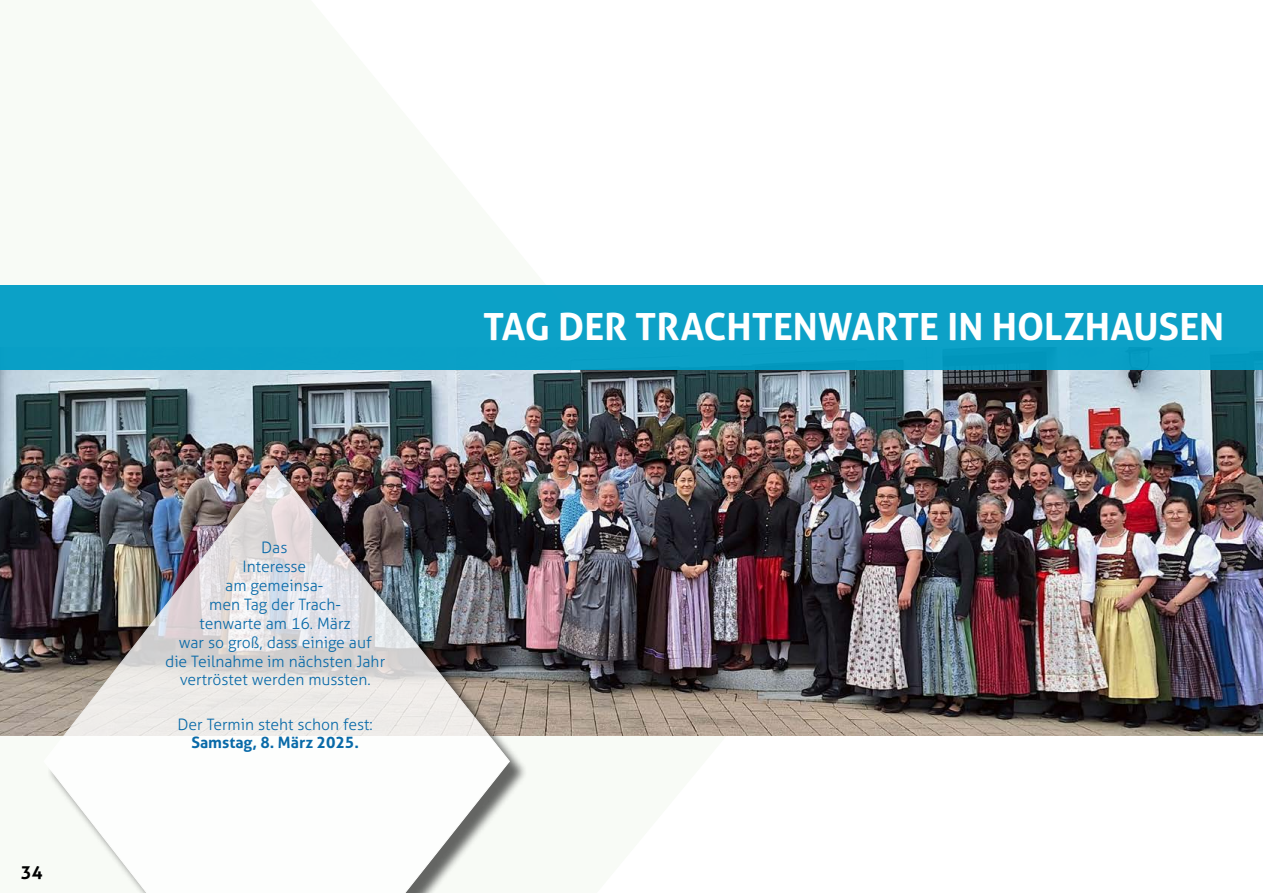
<style>
.page{position:relative;width:1263px;height:893px;background:#fff}
.page>*{position:absolute;margin:0;border:0;box-sizing:border-box;transform-origin:0 0}
.t1{font:700 37.5px "Aller";color:#fff}
.t2{font:700 18px "Aller";color:#000}
.t3{font:300 15.75px/18.9px "Aller";color:#096aa8;text-align:center}
.t4{font:700 15.75px "Aller";color:#096aa8}
</style>
<div class="page">
<img style="left:0;top:369px;width:1263px;height:366px">
<div style="left:47px;top:468px;width:481px;height:425px;background:#000;opacity:.75"></div>
<img style="left:43px;top:464px;width:468px;height:429px">
<div style="left:0;top:285px;width:1263px;height:84px;background:#0ca1c7"></div>
<p class="t2" style="left:21px;top:860px;width:23px">34</p>
<p class="t3" style="left:165px;top:538px;width:222px">Das<br>Interesse<br>am gemeinsa-<br>men Tag der Trach-<br>tenwarte am 16. März<br>war so groß, dass einige auf<br>die Teilnahme im nächsten Jahr vertröstet werden mussten.</p>
<p class="t3" style="left:178px;top:714px;width:197px">Der Termin steht schon fest:</p>
<p class="t4" style="left:191px;top:733px;width:169px">Samstag, 8. März 2025.</p>
<h1 class="t1" style="left:483px;top:303px;width:743px">TAG DER TRACHTENWARTE IN HOLZHAUSEN</h1>
</div>
